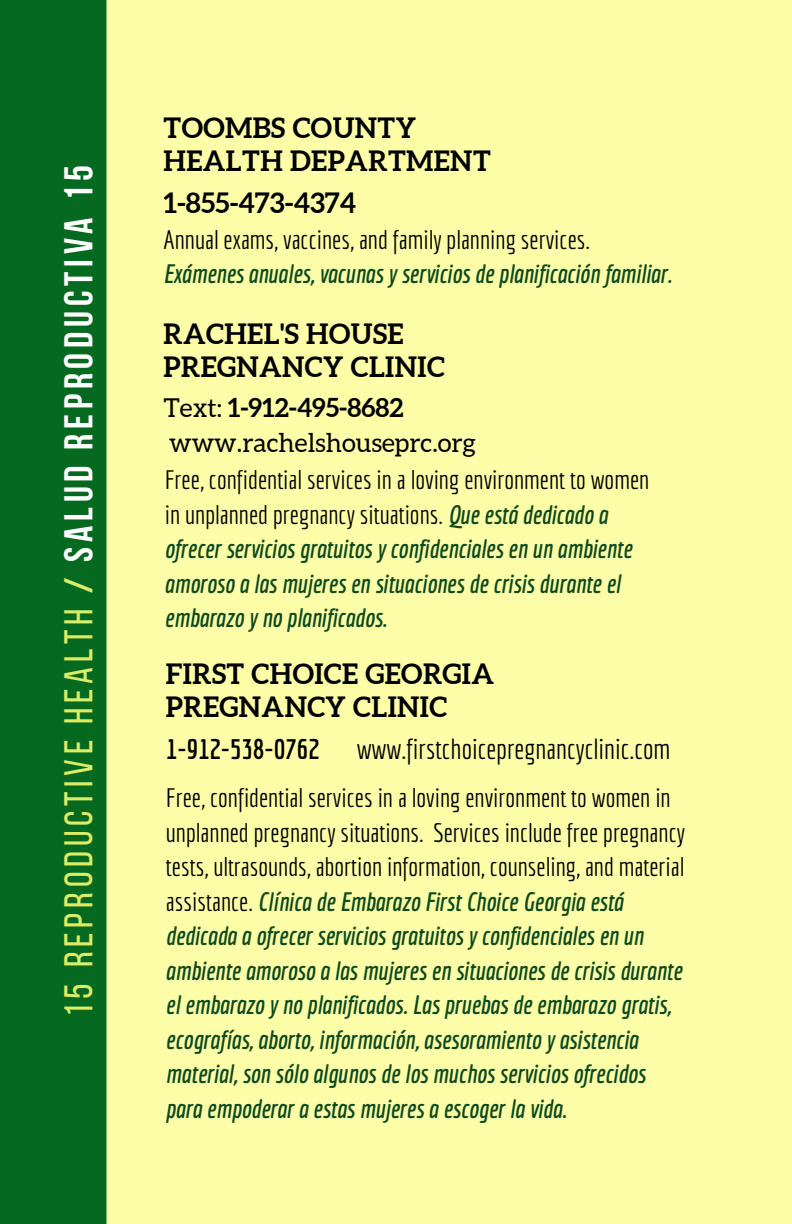
<style>
.page{position:relative;width:792px;height:1224px;background:#fdfea7}
.page>*{position:absolute;margin:0;border:0;box-sizing:border-box;transform-origin:0 0}
.t1{font:40px "Bebas Neue";letter-spacing:.12em;color:#dbec66}
.t2{font:700 28px/33px "Aleo";letter-spacing:.015em;color:#000}
.t3{font:28px "Economica";color:#000}
.t4{font:700 28px "Economica";color:#000}
.t5{font:italic 700 26px/34.4px "Economica";color:#0e491e}
.t6{font:26px "Economica";color:#000}
.t7{font:26px/34.4px "Aleo";color:#000}
.s1{font-weight:700}
.s2{font-weight:700;color:#fff}
.s3{font-weight:400;font-style:normal;color:#000}
</style>
<div class="page">
<div style="left:0;top:0;width:107px;height:1224px;background:#056920"></div>
<h1 class="t1" style="left:63px;top:1017px;width:854px;rotate:-90deg">15 reproductive health <span class="s1">/</span> <span class="s2">Salud reproductiva 15</span></h1>
<p class="t2" style="left:164px;top:111px;width:329px">TOOMBS COUNTY<br>HEALTH DEPARTMENT</p>
<p class="t2" style="left:164px;top:186px;width:194px">1-855-473-4374</p>
<p class="t6" style="left:164px;top:224px;width:428px">Annual exams, vaccines, and family planning services.</p>
<p class="t5" style="left:164px;top:256px;width:510px">Exámenes anuales, vacunas y servicios de planificación familiar.</p>
<p class="t2" style="left:164px;top:317px;width:283px">RACHEL'S HOUSE<br>PREGNANCY CLINIC</p>
<p class="t7" style="left:164px;top:391px;width:314px">Text: <span class="s1">1-912-495-8682 </span>www.rachelshouseprc.org</p>
<p class="t5" style="left:165px;top:462px;width:486px"><span class="s3">Free, confidential services in a loving environment to women in unplanned pregnancy situations.</span> Que está dedicado a ofrecer servicios gratuitos y confidenciales en un ambiente amoroso a las mujeres en situaciones de crisis durante el embarazo y no planificados.</p>
<p class="t2" style="left:166px;top:657px;width:330px">FIRST CHOICE GEORGIA<br>PREGNANCY CLINIC</p>
<p class="t4" style="left:166px;top:732px;width:155px">1-912-538-0762</p>
<p class="t3" style="left:357px;top:732px;width:315px">www.firstchoicepregnancyclinic.com</p>
<p class="t5" style="left:166px;top:780px;width:521px"><span class="s3">Free, confidential services in a loving environment to women in unplanned pregnancy situations. Services include free pregnancy tests, ultrasounds, abortion information, counseling, and material assistance.</span> Clínica de Embarazo First Choice Georgia está dedicada a ofrecer servicios gratuitos y confidenciales en un ambiente amoroso a las mujeres en situaciones de crisis durante el embarazo y no planificados. Las pruebas de embarazo gratis, ecografías, aborto, información, asesoramiento y asistencia material, son sólo algunos de los muchos servicios ofrecidos para empoderar a estas mujeres a escoger la vida.</p>
</div>
